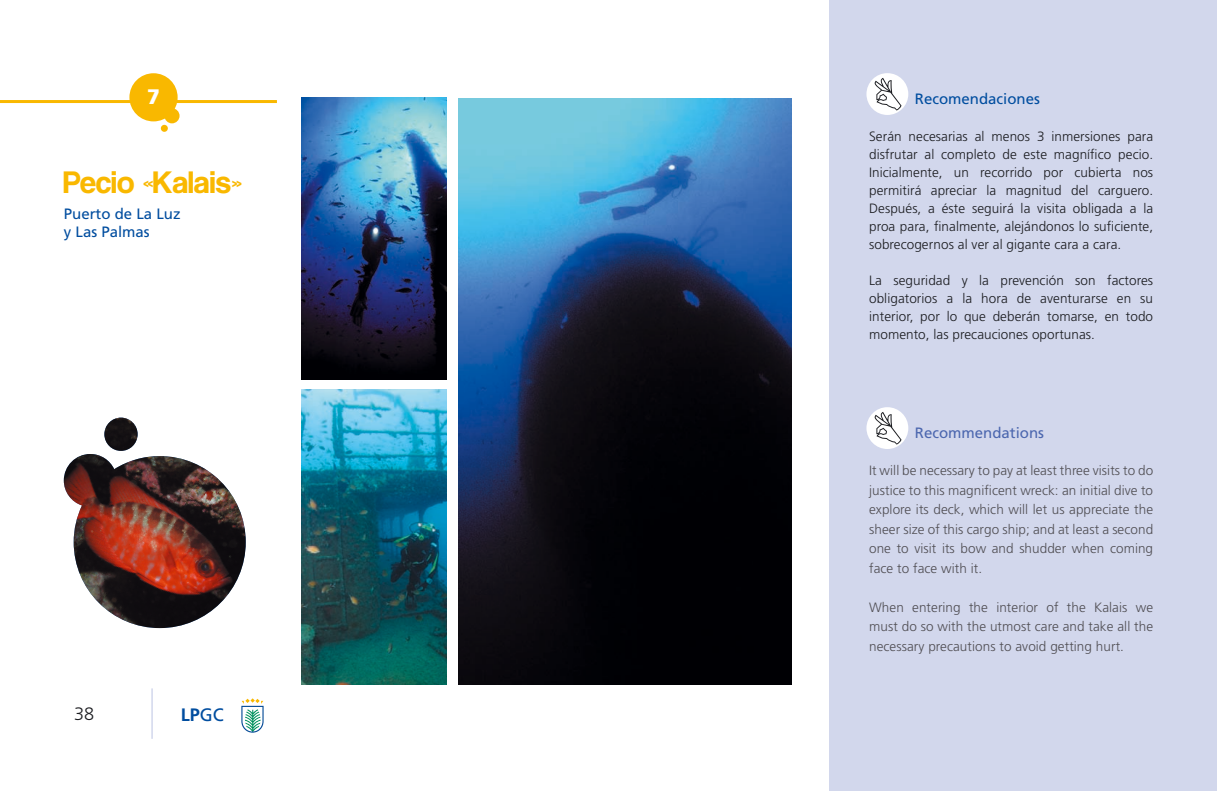
<style>
.page{position:relative;width:1217px;height:791px;background:#fff}
.page>*{position:absolute;margin:0;border:0;box-sizing:border-box;transform-origin:0 0}
.t1{font:30px "Coolvetica";color:#f9b800}
.t2{font:900 21px "Frutiger";color:#fff}
.t3{font:700 18px "Frutiger";color:#004d9f}
.t4{font:300 18px "Frutiger";color:#1b1c20}
.t5{font:15px/18px "Frutiger";color:#004d9f}
.t6{font:15px "Frutiger";color:#4c67af}
.t7{font:300 13.5px/18px "Frutiger";letter-spacing:.005em;color:#1b1c20;text-align:justify}
.t8{font:300 13.5px/19.5px "Frutiger";letter-spacing:.005em;color:#504e53;text-align:justify}
.s1{font-weight:400}
</style>
<div class="page">
<div style="left:829px;top:0;width:387px;height:791px;background:#d2d7ec"></div>
<hr style="left:0;top:100px;width:277px;height:3px;background:#f9b800">
<hr style="left:151px;top:688px;width:2px;height:51px;background:#d2d7ec">
<svg style="left:241px;top:698px;width:22px;height:35px"></svg>
<div style="left:866px;top:73px;width:42px;height:42px;background:#fff;border-radius:50%"></div>
<svg style="left:874px;top:78px;width:27px;height:32px"></svg>
<div style="left:866px;top:407px;width:42px;height:42px;background:#fff;border-radius:50%"></div>
<svg style="left:874px;top:412px;width:27px;height:32px"></svg>
<div style="left:129px;top:73px;width:48px;height:48px;background:#f9b800;border-radius:50%"></div>
<div style="left:161px;top:125px;width:7px;height:7px;background:#f9b800;border-radius:50%"></div>
<div style="left:164px;top:108px;width:15px;height:15px;background:#f9b800;border-radius:50%"></div>
<img style="left:64px;top:418px;width:182px;height:210px">
<img style="left:301px;top:98px;width:145px;height:281px">
<img style="left:458px;top:99px;width:332px;height:586px">
<img style="left:301px;top:389px;width:145px;height:296px">
<h2 class="t2" style="left:147px;top:84px;width:14px">7</h2>
<h1 class="t1" style="left:64px;top:166px;width:180px">Pecio «Kalais»</h1>
<p class="t5" style="left:64px;top:205px;width:118px">Puerto de La Luz y Las Palmas</p>
<h3 class="t4" style="left:74px;top:704px;width:22px">38</h3>
<h3 class="t3" style="left:181px;top:704px;width:45px">LP<span class="s1">GC</span></h3>
<p class="t5" style="left:914px;top:90px;width:127px">Recomendaciones</p>
<p class="t7" style="left:868px;top:127px;width:285px">Serán necesarias al menos 3 inmersiones para disfrutar al completo de este magnífico pecio.<br>Inicialmente, un recorrido por cubierta nos permitirá apreciar la magnitud del carguero.<br>Después, a éste seguirá la visita obligada a la proa para, finalmente, alejándonos lo suficiente, sobrecogernos al ver al gigante cara a cara.</p>
<p class="t7" style="left:868px;top:271px;width:285px">La seguridad y la prevención son factores obligatorios a la hora de aventurarse en su interior, por lo que deberán tomarse, en todo momento, las precauciones oportunas.</p>
<p class="t6" style="left:914px;top:424px;width:131px">Recommendations</p>
<p class="t8" style="left:868px;top:461px;width:285px">It will be necessary to pay at least three visits to do justice to this magnificent wreck: an initial dive to explore its deck, which will let us appreciate the sheer size of this cargo ship; and at least a second one to visit its bow and shudder when coming face to face with it.</p>
<p class="t8" style="left:868px;top:597px;width:285px">When entering the interior of the Kalais we must do so with the utmost care and take all the necessary precautions to avoid getting hurt.</p>
</div>
